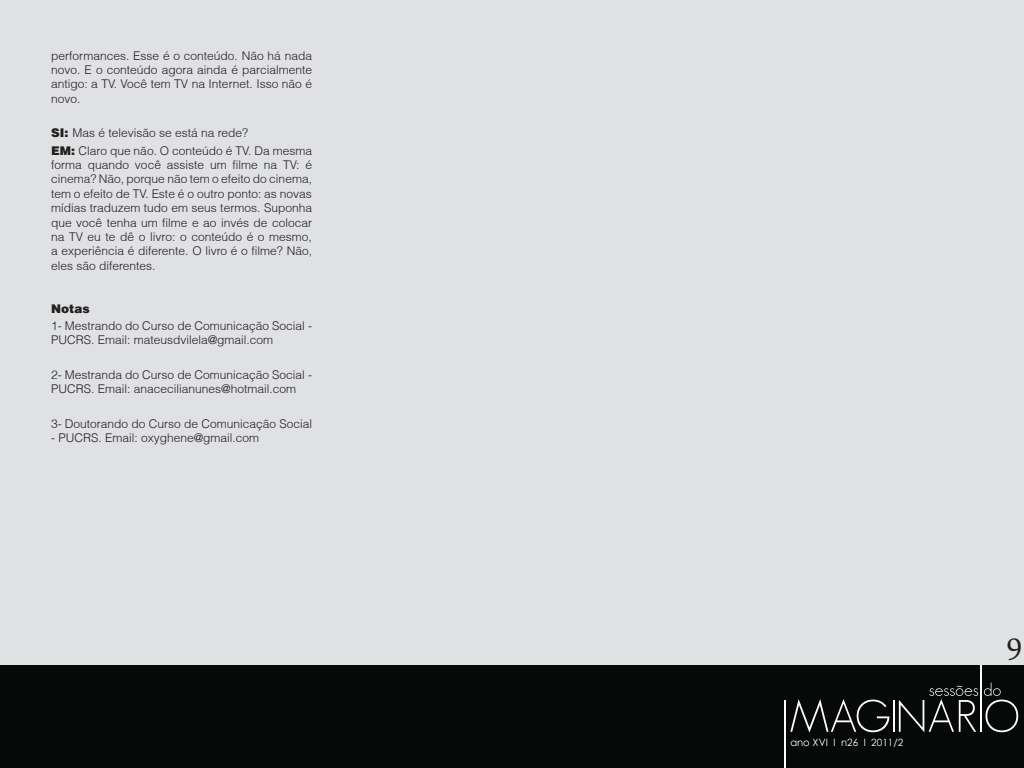
<style>
.page{position:relative;width:1024px;height:768px;background:#fff}
.page>*{position:absolute;margin:0;border:0;box-sizing:border-box;transform-origin:0 0}
.t1{font:45px "Daun Penh";color:#231f20}
.Estilo_de_parágrafo{font:300 12px/14.4px "Helvetica";color:#231f20;text-align:justify}
.Estilo_de_parágrafo-2{font:900 12px "Helvetica";color:#231f20}
.t2{font:10px "Century Gothic";color:#fff}
.s1{font-weight:900}
</style>
<div class="page">
<div style="left:0;top:0;width:1024px;height:673px;background:#e0e1e3"></div>
<div style="left:0;top:666px;width:1024px;height:102px;background:#070808"></div>
<hr style="left:784px;top:700px;width:2px;height:68px;background:#fff">
<svg style="left:790px;top:699px;width:99px;height:34px"></svg>
<hr style="left:893px;top:700px;width:2px;height:32px;background:#fff">
<hr style="left:980px;top:665px;width:2px;height:67px;background:#fff">
<svg style="left:899px;top:686px;width:79px;height:46px"></svg>
<svg style="left:984px;top:683px;width:34px;height:49px"></svg>
<p class="Estilo_de_parágrafo" style="left:51px;top:48px;width:263px">performances. Esse é o conteúdo. Não há nada novo. E o conteúdo agora ainda é parcialmente antigo: a TV. Você tem TV na Internet. Isso não é novo.</p>
<p class="Estilo_de_parágrafo" style="left:51px;top:126px;width:199px"><span class="s1">SI:</span> Mas é televisão se está na rede?</p>
<p class="Estilo_de_parágrafo" style="left:51px;top:143px;width:263px"><span class="s1">EM:</span> Claro que não. O conteúdo é TV. Da mesma forma quando você assiste um filme na TV: é cinema? Não, porque não tem o efeito do cinema, tem o efeito de TV. Este é o outro ponto: as novas mídias traduzem tudo em seus termos. Suponha que você tenha um filme e ao invés de colocar na TV eu te dê o livro: o conteúdo é o mesmo, a experiência é diferente. O livro é o filme? Não, eles são diferentes.</p>
<p class="Estilo_de_parágrafo-2" style="left:51px;top:301px;width:40px">Notas</p>
<p class="Estilo_de_parágrafo" style="left:51px;top:319px;width:262px">1- Mestrando do Curso de Comunicação Social -<br>PUCRS. Email: mateusdvilela@gmail.com</p>
<p class="Estilo_de_parágrafo" style="left:51px;top:367px;width:262px">2- Mestranda do Curso de Comunicação Social -<br>PUCRS. Email: anacecilianunes@hotmail.com</p>
<p class="Estilo_de_parágrafo" style="left:51px;top:416px;width:262px">3- Doutorando do Curso de Comunicação Social</p>
<p class="Estilo_de_parágrafo" style="left:51px;top:431px;width:210px">- PUCRS. Email: oxyghene@gmail.com</p>
<p class="t2" style="left:790px;top:735px;width:114px">ano XVI l n26 l 2011/2</p>
<p class="t1" style="left:1007px;top:616px;width:16px">9</p>
</div>
